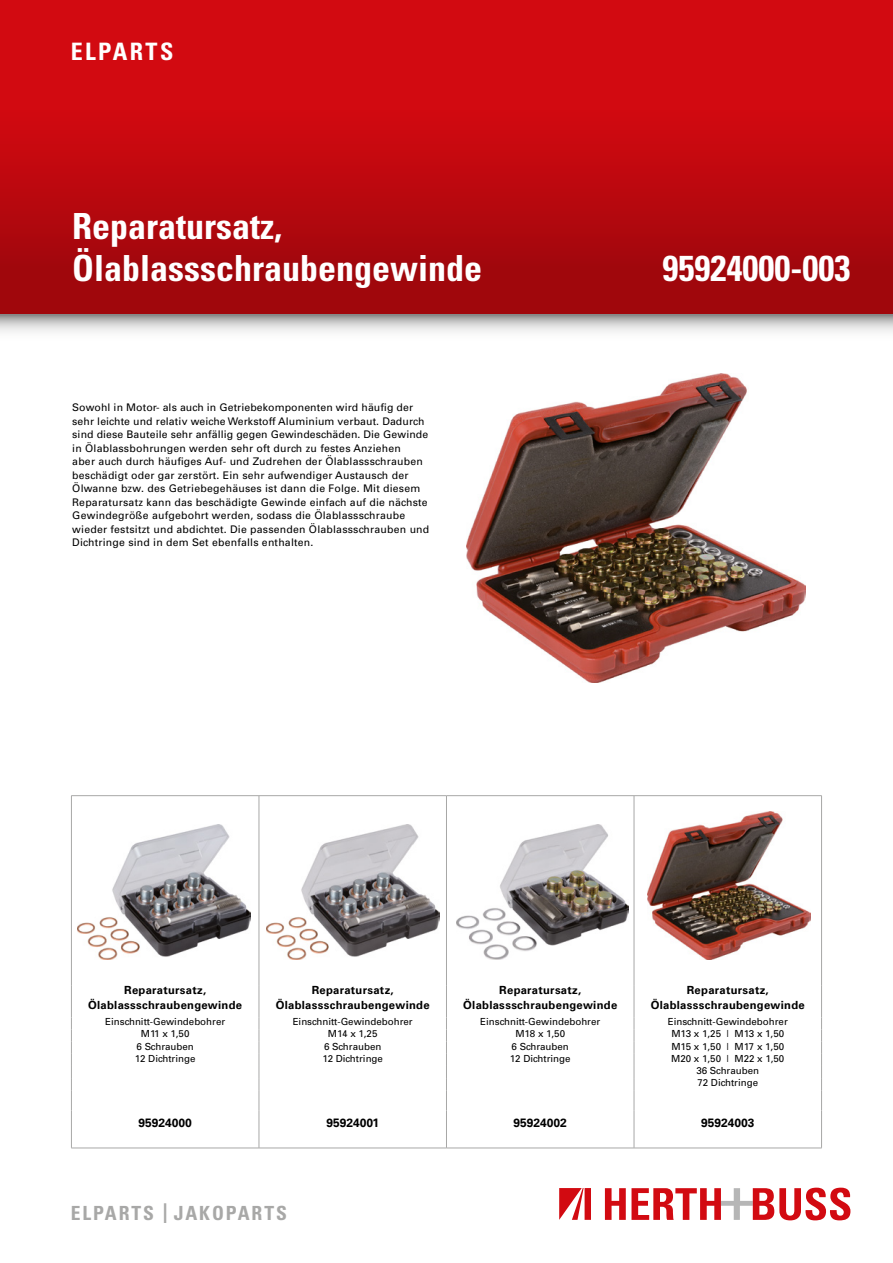
<style>
.page{position:relative;width:893px;height:1263px;background:#fff}
.page>*{position:absolute;margin:0;border:0;box-sizing:border-box;transform-origin:0 0}
.t1{font:700 condensed 36px/42px "Univers";color:#fff}
.t2{font:700 condensed 24px "Univers";letter-spacing:.1em;color:#fff}
.t3{font:700 condensed 19.5px "Univers";letter-spacing:.1em;color:#a8a8a7}
.t4{font:700 12px "Univers Com 65";color:#000}
.t5{font:700 11.25px/15px "Univers Com 65";letter-spacing:.025em;color:#000;text-align:center}
.t6{font:10.5px/13.5px "Univers";letter-spacing:.02em;color:#000}
.t7{font:9.75px/12.1px "Univers";color:#000;text-align:center}
.s1{font-size:27.3px}
</style>
<div class="page">
<div style="left:0;top:0;width:893px;height:315px;background:linear-gradient(to bottom,#df0b12,#9f070c)"></div>
<svg style="left:0;top:315px;width:893px;height:17px;background:#cbcbcb"></svg>
<svg style="left:605px;top:1187px;width:245px;height:33px"></svg>
<svg style="left:559px;top:1188px;width:32px;height:32px"></svg>
<img style="left:466px;top:374px;width:339px;height:309px">
<img style="left:266px;top:825px;width:174px;height:135px">
<img style="left:77px;top:825px;width:173px;height:135px">
<img style="left:457px;top:825px;width:171px;height:135px">
<img style="left:647px;top:811px;width:163px;height:149px">
<hr style="left:259px;top:796px;width:1px;height:190px;background:#a8a8a7">
<hr style="left:446px;top:796px;width:1px;height:190px;background:#a8a8a7">
<hr style="left:634px;top:796px;width:1px;height:190px;background:#a8a8a7">
<hr style="left:259px;top:1110px;width:1px;height:38px;background:#a8a8a7">
<hr style="left:446px;top:1110px;width:1px;height:38px;background:#a8a8a7">
<hr style="left:634px;top:1110px;width:1px;height:38px;background:#a8a8a7">
<hr style="left:259px;top:986px;width:1px;height:31px;background:#a8a8a7">
<hr style="left:446px;top:986px;width:1px;height:31px;background:#a8a8a7">
<hr style="left:634px;top:986px;width:1px;height:31px;background:#a8a8a7">
<svg style="left:821px;top:1017px;width:1px;height:93px"></svg>
<svg style="left:71px;top:1017px;width:1px;height:93px"></svg>
<svg style="left:259px;top:1017px;width:1px;height:93px"></svg>
<svg style="left:446px;top:1017px;width:1px;height:93px"></svg>
<svg style="left:634px;top:1017px;width:1px;height:93px"></svg>
<hr style="left:71px;top:1110px;width:1px;height:38px;background:#a8a8a7">
<hr style="left:821px;top:1110px;width:1px;height:38px;background:#a8a8a7">
<hr style="left:71px;top:1148px;width:188px;height:1px;background:#a8a8a7">
<hr style="left:259px;top:1148px;width:187px;height:1px;background:#a8a8a7">
<hr style="left:446px;top:1148px;width:188px;height:1px;background:#a8a8a7">
<hr style="left:634px;top:1148px;width:188px;height:1px;background:#a8a8a7">
<hr style="left:71px;top:795px;width:188px;height:1px;background:#a8a8a7">
<hr style="left:71px;top:796px;width:1px;height:190px;background:#a8a8a7">
<hr style="left:259px;top:795px;width:187px;height:1px;background:#a8a8a7">
<hr style="left:446px;top:795px;width:188px;height:1px;background:#a8a8a7">
<hr style="left:634px;top:795px;width:188px;height:1px;background:#a8a8a7">
<hr style="left:821px;top:796px;width:1px;height:190px;background:#a8a8a7">
<hr style="left:71px;top:986px;width:1px;height:31px;background:#a8a8a7">
<hr style="left:821px;top:986px;width:1px;height:31px;background:#a8a8a7">
<h2 class="t2" style="left:71px;top:37px;width:104px">ELPARTS</h2>
<h1 class="t1" style="left:72px;top:204px;width:411px">Reparatursatz,<br>Ölablassschraubengewinde</h1>
<p class="t6" style="left:72px;top:400px;width:359px">Sowohl in Motor- als auch in Getriebekomponenten wird häufig der sehr leichte und relativ weiche Werkstoff Aluminium verbaut. Dadurch sind diese Bauteile sehr anfällig gegen Gewindeschäden. Die Gewinde in Ölablassbohrungen werden sehr oft durch zu festes Anziehen<br>aber auch durch häufiges Auf- und Zudrehen der Ölablassschrauben beschädigt oder gar zerstört. Ein sehr aufwendiger Austausch der Ölwanne bzw. des Getriebegehäuses ist dann die Folge. Mit diesem Reparatursatz kann das beschädigte Gewinde einfach auf die nächste Gewindegröße aufgebohrt werden, sodass die Ölablassschraube wieder festsitzt und abdichtet. Die passenden Ölablassschrauben und Dichtringe sind in dem Set ebenfalls enthalten.</p>
<h1 class="t1" style="left:663px;top:246px;width:189px">95924000-003</h1>
<p class="t5" style="left:88px;top:982px;width:155px">Reparatursatz,<br>Ölablassschraubengewinde</p>
<p class="t5" style="left:276px;top:982px;width:155px">Reparatursatz,<br>Ölablassschraubengewinde</p>
<p class="t5" style="left:463px;top:982px;width:155px">Reparatursatz,<br>Ölablassschraubengewinde</p>
<p class="t5" style="left:651px;top:982px;width:155px">Reparatursatz,<br>Ölablassschraubengewinde</p>
<p class="t7" style="left:105px;top:1016px;width:122px">Einschnitt-Gewindebohrer</p>
<p class="t7" style="left:293px;top:1016px;width:122px">Einschnitt-Gewindebohrer</p>
<p class="t7" style="left:480px;top:1016px;width:122px">Einschnitt-Gewindebohrer</p>
<p class="t7" style="left:668px;top:1016px;width:122px">Einschnitt-Gewindebohrer</p>
<p class="t7" style="left:141px;top:1028px;width:50px">M11 x 1,50</p>
<p class="t7" style="left:328px;top:1028px;width:51px">M14 x 1,25</p>
<p class="t7" style="left:515px;top:1028px;width:51px">M18 x 1,50</p>
<p class="t7" style="left:671px;top:1028px;width:114px">M13 x 1,25 | M13 x 1,50</p>
<p class="t7" style="left:137px;top:1040px;width:59px">6 Schrauben</p>
<p class="t7" style="left:324px;top:1040px;width:59px">6 Schrauben</p>
<p class="t7" style="left:512px;top:1040px;width:59px">6 Schrauben</p>
<p class="t7" style="left:671px;top:1040px;width:114px">M15 x 1,50 | M17 x 1,50</p>
<p class="t7" style="left:135px;top:1052px;width:62px">12 Dichtringe</p>
<p class="t7" style="left:322px;top:1052px;width:62px">12 Dichtringe</p>
<p class="t7" style="left:510px;top:1052px;width:62px">12 Dichtringe</p>
<p class="t7" style="left:671px;top:1052px;width:115px">M20 x 1,50 | M22 x 1,50<br>36 Schrauben<br>72 Dichtringe</p>
<p class="t4" style="left:139px;top:1115px;width:55px">95924000</p>
<p class="t4" style="left:326px;top:1115px;width:54px">95924001</p>
<p class="t4" style="left:514px;top:1115px;width:55px">95924002</p>
<p class="t4" style="left:701px;top:1115px;width:55px">95924003</p>
<h3 class="t3" style="left:71px;top:1201px;width:218px">ELPARTS <span class="s1">|</span> JAKOPARTS</h3>
</div>
